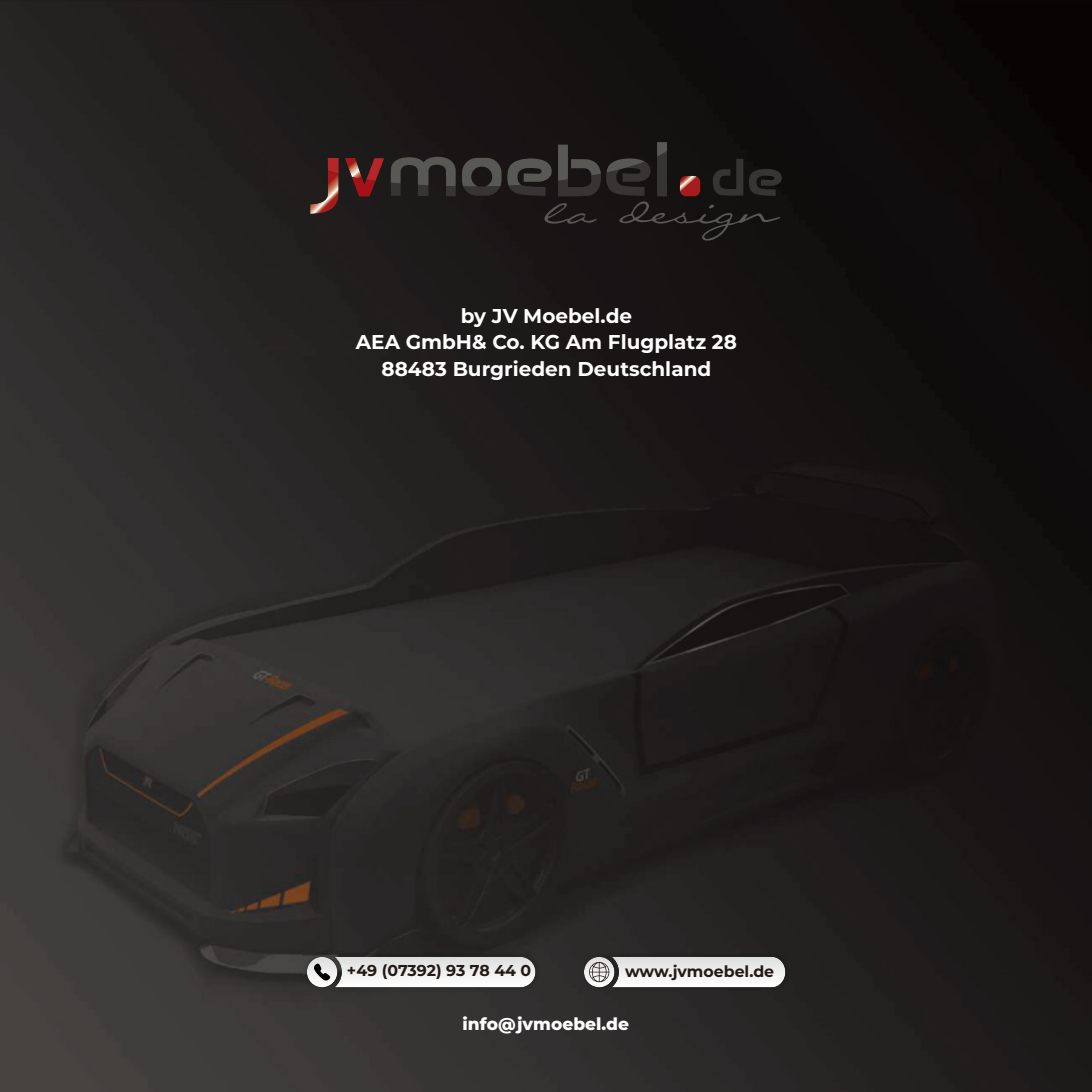
<style>
.page{position:relative;width:1092px;height:1092px;background:#fff}
.page>*{position:absolute;margin:0;border:0;box-sizing:border-box;transform-origin:0 0}
.t1{font:700 19.95px/26.4px "Montserrat";color:#fff;text-align:center}
.t2{font:800 16.97px "Montserrat";color:#fff}
.t3{font:700 15.75px "Montserrat";color:#231916}
</style>
<div class="page">
<img style="left:0;top:0;width:1091px;height:1091px">
<svg style="left:310px;top:158px;width:74px;height:55px"></svg>
<svg style="left:390px;top:156px;width:65px;height:40px"></svg>
<svg style="left:462px;top:158px;width:39px;height:38px"></svg>
<svg style="left:507px;top:142px;width:274px;height:100px"></svg>
<div style="left:330px;top:952px;width:208px;height:38px;background:linear-gradient(to right,#2a2827,#2b2929)"></div>
<svg style="left:303px;top:952px;width:38px;height:38px"></svg>
<svg style="left:307px;top:956px;width:30px;height:31px"></svg>
<svg style="left:313px;top:956px;width:222px;height:31px"></svg>
<div style="left:607px;top:952px;width:181px;height:38px;background:linear-gradient(to right,#282626,#22201f)"></div>
<div style="left:580px;top:952px;width:38px;height:38px;background:#2c2a29"></div>
<svg style="left:584px;top:956px;width:30px;height:31px"></svg>
<svg style="left:589px;top:956px;width:196px;height:31px"></svg>
<p class="t1" style="left:356px;top:302px;width:382px">by JV Moebel.de<br>AEA GmbH&amp; Co. KG Am Flugplatz 28<br>88483 Burgrieden Deutschland</p>
<p class="t3" style="left:347px;top:959px;width:186px">+49 (07392) 93 78 44 0</p>
<p class="t3" style="left:625px;top:959px;width:151px">www.jvmoebel.de</p>
<p class="t2" style="left:462px;top:1011px;width:168px">info@jvmoebel.de</p>
</div>
